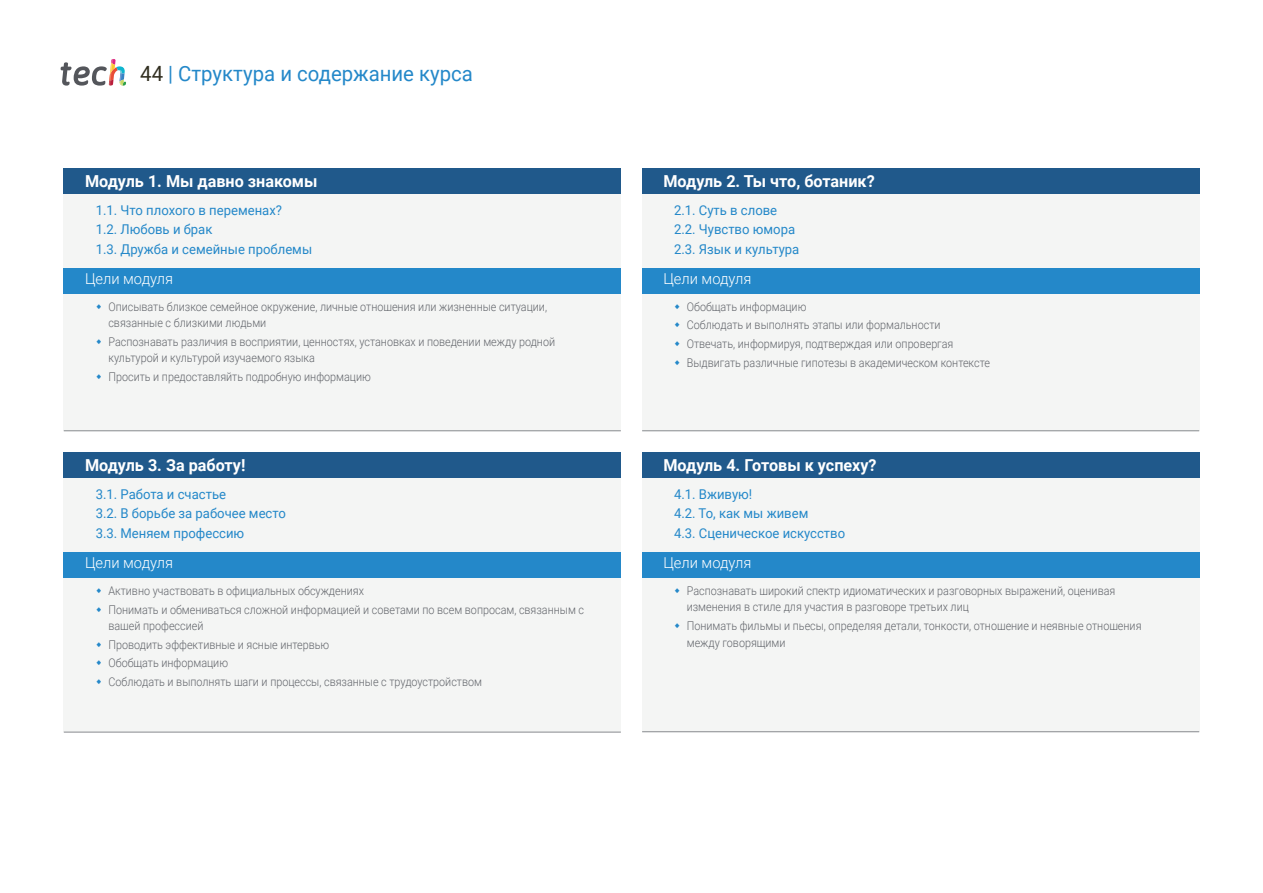
<style>
.page{position:relative;width:1263px;height:893px;background:#fff}
.page>*{position:absolute;margin:0;border:0;box-sizing:border-box;transform-origin:0 0}
.t1{font:21px "Roboto";color:#2488c9}
.t2{font:700 16.5px "Roboto";color:#fff}
.t3{font:300 15px "Roboto";color:#fff}
.t4{font:13.5px/19.5px "Roboto";color:#2488c9}
.t5{font:300 12px/18.6px "Roboto";color:#61646a;scale:.9 1}
.s1{color:#312e20}
</style>
<div class="page">
<svg style="left:61px;top:59px;width:65px;height:27px"></svg>
<div style="left:64px;top:168px;width:557px;height:26px;background:#20598b"></div>
<div style="left:64px;top:453px;width:557px;height:25px;background:#20598b"></div>
<div style="left:642px;top:168px;width:557px;height:26px;background:#20598b"></div>
<div style="left:642px;top:453px;width:557px;height:25px;background:#20598b"></div>
<div style="left:64px;top:194px;width:557px;height:237px;background:#f4f5f4"></div>
<div style="left:64px;top:478px;width:557px;height:254px;background:#f4f5f4"></div>
<div style="left:642px;top:194px;width:557px;height:237px;background:#f4f5f4"></div>
<div style="left:642px;top:478px;width:557px;height:254px;background:#f4f5f4"></div>
<div style="left:64px;top:268px;width:557px;height:25px;background:#2488c9"></div>
<div style="left:64px;top:552px;width:557px;height:26px;background:#2488c9"></div>
<div style="left:642px;top:268px;width:557px;height:25px;background:#2488c9"></div>
<div style="left:642px;top:552px;width:557px;height:26px;background:#2488c9"></div>
<hr style="left:64px;top:430px;width:557px;height:1px;background:#878a8e">
<hr style="left:64px;top:732px;width:557px;height:1px;background:#878a8e">
<hr style="left:642px;top:430px;width:557px;height:1px;background:#878a8e">
<hr style="left:642px;top:731px;width:557px;height:1px;background:#878a8e">
<h1 class="t1" style="left:140px;top:59px;width:334px"><span class="s1">44</span> | Структура и содержание курса</h1>
<h2 class="t2" style="left:85px;top:170px;width:234px">Модуль 1. Мы давно знакомы</h2>
<h2 class="t2" style="left:663px;top:170px;width:213px">Модуль 2. Ты что, ботаник?</h2>
<p class="t4" style="left:96px;top:200px;width:218px">1.1. Что плохого в переменах?<br>1.2. Любовь и брак<br>1.3. Дружба и семейные проблемы</p>
<p class="t4" style="left:674px;top:200px;width:127px">2.1. Суть в слове<br>2.2. Чувство юмора<br>2.3. Язык и культура</p>
<p class="t3" style="left:85px;top:268px;width:90px">Цели модуля</p>
<p class="t3" style="left:663px;top:268px;width:90px">Цели модуля</p>
<p class="t5" style="left:108px;top:298px;width:489px;line-height:16.5px">Описывать близкое семейное окружение, личные отношения или жизненные ситуации, связанные с близкими людьми</p>
<p class="t5" style="left:108px;top:333px;width:498px;line-height:16.5px">Распознавать различия в восприятии, ценностях, установках и поведении между родной культурой и культурой изучаемого языка</p>
<p class="t5" style="left:108px;top:367px;width:293px">Просить и предоставляйть подробную информацию</p>
<p class="t5" style="left:687px;top:297px;width:338px">Обобщать информацию<br>Соблюдать и выполнять этапы или формальности Отвечать, информируя, подтверждая или опровергая Выдвигать различные гипотезы в академическом контексте</p>
<h2 class="t2" style="left:85px;top:454px;width:162px">Модуль 3. За работу!</h2>
<h2 class="t2" style="left:663px;top:454px;width:215px">Модуль 4. Готовы к успеху?</h2>
<p class="t4" style="left:96px;top:484px;width:192px">3.1. Работа и счастье<br>3.2. В борьбе за рабочее место<br>3.3. Меняем профессию</p>
<p class="t4" style="left:674px;top:484px;width:173px">4.1. Вживую!<br>4.2. То, как мы живем<br>4.3. Сценическое искусство</p>
<p class="t3" style="left:85px;top:552px;width:90px">Цели модуля</p>
<p class="t3" style="left:663px;top:552px;width:90px">Цели модуля</p>
<p class="t5" style="left:108px;top:581px;width:530px">Активно участвовать в официальных обсуждениях<br>Понимать и обмениваться сложной информацией и советами по всем вопросам, связанным с</p>
<p class="t5" style="left:108px;top:616px;width:417px">вашей профессией<br>Проводить эффективные и ясные интервью<br>Обобщать информацию<br>Соблюдать и выполнять шаги и процессы, связанные с трудоустройством</p>
<p class="t5" style="left:687px;top:582px;width:478px;line-height:16.5px">Распознавать широкий спектр идиоматических и разговорных выражений, оценивая изменения в стиле для участия в разговоре третьих лиц</p>
<p class="t5" style="left:687px;top:617px;width:507px;line-height:16.5px">Понимать фильмы и пьесы, определяя детали, тонкости, отношение и неявные отношения между говорящими</p>
</div>
